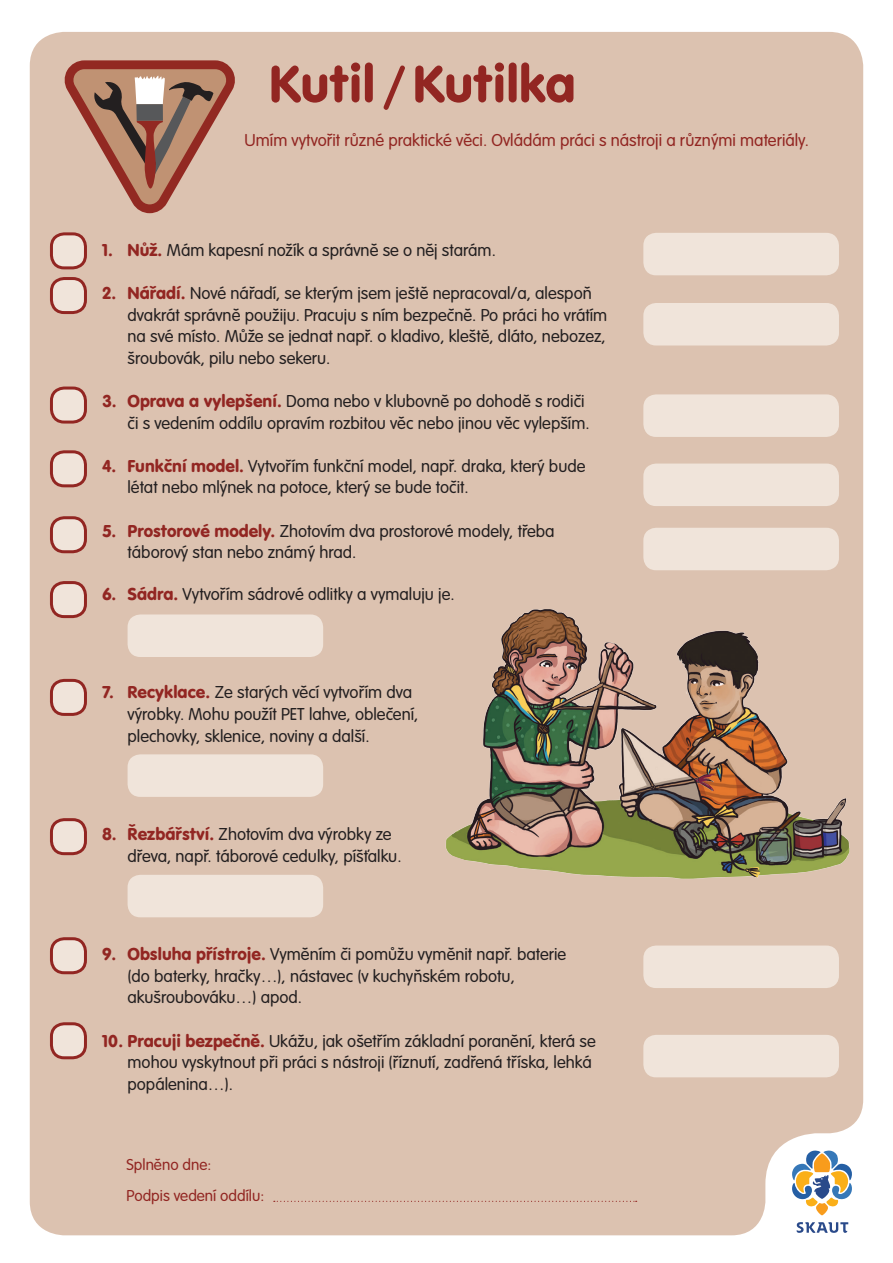
<style>
.page{position:relative;width:893px;height:1263px;background:#fff}
.page>*{position:absolute;margin:0;border:0;box-sizing:border-box;transform-origin:0 0}
.t1{font:54px "VAG Rundschrift DOT";color:#922622}
.t2{font:300 18px/21.6px "VAG Rundschrift DOT";color:#231f20}
.t3{font:300 18px "VAG Rundschrift DOT";color:#922622}
.t4{font:300 16.5px/31.5px "VAG Rundschrift DOT";color:#922622}
.s1{font-weight:400;color:#922622}
</style>
<div class="page">
<div style="left:30px;top:32px;width:833px;height:1203px;background:#dcc2b0"></div>
<svg style="left:792px;top:1150px;width:60px;height:65px"></svg>
<svg style="left:797px;top:1222px;width:51px;height:11px"></svg>
<svg style="left:65px;top:60px;width:170px;height:153px;background:#b88b79"></svg>
<div style="left:136px;top:104px;width:27px;height:17px;background:#57585a"></div>
<div style="left:51px;top:234px;width:34px;height:34px;background:#f0e4da;border-radius:13px"></div>
<div style="left:50px;top:232px;width:37px;height:37px;border:3px solid #922622;border-radius:13px"></div>
<div style="left:51px;top:583px;width:34px;height:34px;background:#f0e4da;border-radius:13px"></div>
<div style="left:50px;top:581px;width:37px;height:37px;border:3px solid #922622;border-radius:13px"></div>
<div style="left:51px;top:279px;width:34px;height:34px;background:#f0e4da;border-radius:13px"></div>
<div style="left:50px;top:277px;width:37px;height:37px;border:3px solid #922622;border-radius:13px"></div>
<div style="left:51px;top:680px;width:34px;height:34px;background:#f0e4da;border-radius:13px"></div>
<div style="left:50px;top:679px;width:37px;height:37px;border:3px solid #922622;border-radius:13px"></div>
<div style="left:51px;top:388px;width:34px;height:34px;background:#f0e4da;border-radius:13px"></div>
<div style="left:50px;top:386px;width:37px;height:38px;border:3px solid #922622;border-radius:13px"></div>
<div style="left:51px;top:820px;width:34px;height:34px;background:#f0e4da;border-radius:13px"></div>
<div style="left:50px;top:818px;width:37px;height:37px;border:3px solid #922622;border-radius:13px"></div>
<div style="left:51px;top:452px;width:34px;height:34px;background:#f0e4da;border-radius:13px"></div>
<div style="left:50px;top:450px;width:37px;height:37px;border:3px solid #922622;border-radius:13px"></div>
<div style="left:51px;top:939px;width:34px;height:34px;background:#f0e4da;border-radius:13px"></div>
<div style="left:50px;top:937px;width:37px;height:37px;border:3px solid #922622;border-radius:13px"></div>
<div style="left:51px;top:518px;width:34px;height:34px;background:#f0e4da;border-radius:13px"></div>
<div style="left:50px;top:516px;width:37px;height:37px;border:3px solid #922622;border-radius:13px"></div>
<div style="left:51px;top:1024px;width:34px;height:34px;background:#f0e4da;border-radius:13px"></div>
<div style="left:50px;top:1022px;width:37px;height:37px;border:3px solid #922622;border-radius:13px"></div>
<svg style="left:274px;top:1201px;width:363px;height:1px"></svg>
<div style="left:643px;top:233px;width:196px;height:42px;background:#f0e4da;border-radius:13px"></div>
<div style="left:643px;top:303px;width:196px;height:42px;background:#f0e4da;border-radius:13px"></div>
<div style="left:643px;top:394px;width:196px;height:43px;background:#f0e4da;border-radius:13px"></div>
<div style="left:643px;top:464px;width:196px;height:42px;background:#f0e4da;border-radius:13px"></div>
<div style="left:128px;top:614px;width:195px;height:43px;background:#f0e4da;border-radius:13px"></div>
<div style="left:128px;top:754px;width:195px;height:43px;background:#f0e4da;border-radius:13px"></div>
<div style="left:128px;top:875px;width:195px;height:42px;background:#f0e4da;border-radius:13px"></div>
<div style="left:643px;top:528px;width:196px;height:42px;background:#f0e4da;border-radius:13px"></div>
<div style="left:643px;top:945px;width:196px;height:43px;background:#f0e4da;border-radius:13px"></div>
<div style="left:643px;top:1035px;width:196px;height:42px;background:#f0e4da;border-radius:13px"></div>
<img style="left:427px;top:570px;width:437px;height:314px">
<h1 class="t1" style="left:269px;top:52px;width:308px">Kutil /Kutilka</h1>
<p class="t3" style="left:244px;top:130px;width:566px">Umím vytvořit různé praktické věci. Ovládám práci s nástroji a různými materiály.</p>
<p class="t2" style="left:102px;top:239px;width:395px"><span class="s1">1. Nůž.</span> Mám kapesní nožík a správně se o něj starám.</p>
<p class="t2" style="left:128px;top:282px;width:481px;text-indent:-26px"><span class="s1">2. Nářadí.</span> Nové nářadí, se kterým jsem ještě nepracoval/a, alespoň dvakrát správně použiju. Pracuju s ním bezpečně. Po práci ho vrátím na své místo. Může se jednat např. o kladivo, kleště, dláto, nebozez, šroubovák, pilu nebo sekeru.</p>
<p class="t2" style="left:102px;top:390px;width:489px;text-align:right"><span class="s1">3. Oprava a vylepšení.</span> Doma nebo v klubovně po dohodě s rodiči či s vedením oddílu opravím rozbitou věc nebo jinou věc vylepším.</p>
<p class="t2" style="left:128px;top:455px;width:459px;text-indent:-26px"><span class="s1">4. Funkční model.</span> Vytvořím funkční model, např. draka, který bude létat nebo mlýnek na potoce, který se bude točit.</p>
<p class="t2" style="left:128px;top:520px;width:429px;text-indent:-26px"><span class="s1">5. Prostorové modely.</span> Zhotovím dva prostorové modely, třeba táborový stan nebo známý hrad.</p>
<p class="t2" style="left:102px;top:584px;width:354px"><span class="s1">6. Sádra.</span> Vytvořím sádrové odlitky a vymaluju je.</p>
<p class="t2" style="left:128px;top:682px;width:292px;text-indent:-26px"><span class="s1">7. Recyklace.</span> Ze starých věcí vytvořím dva výrobky. Mohu použít PET lahve, oblečení, plechovky, sklenice, noviny a další.</p>
<p class="t2" style="left:128px;top:824px;width:276px;text-indent:-26px"><span class="s1">8. Řezbářství.</span> Zhotovím dva výrobky ze dřeva, např. táborové cedulky, píšťalku.</p>
<p class="t2" style="left:128px;top:944px;width:440px;text-indent:-26px"><span class="s1">9. Obsluha přístroje.</span> Vyměním či pomůžu vyměnit např. baterie (do baterky, hračky…), nástavec (v kuchyňském robotu, akušroubováku…) apod.</p>
<p class="t2" style="left:128px;top:1030px;width:470px;text-indent:-26px"><span class="s1">10. Pracuji bezpečně.</span> Ukážu, jak ošetřím základní poranění, která se mohou vyskytnout při práci s nástroji (říznutí, zadřená tříska, lehká popálenina…).</p>
<p class="t4" style="left:126px;top:1149px;width:139px">Splněno dne:<br>Podpis vedení oddílu:</p>
</div>
